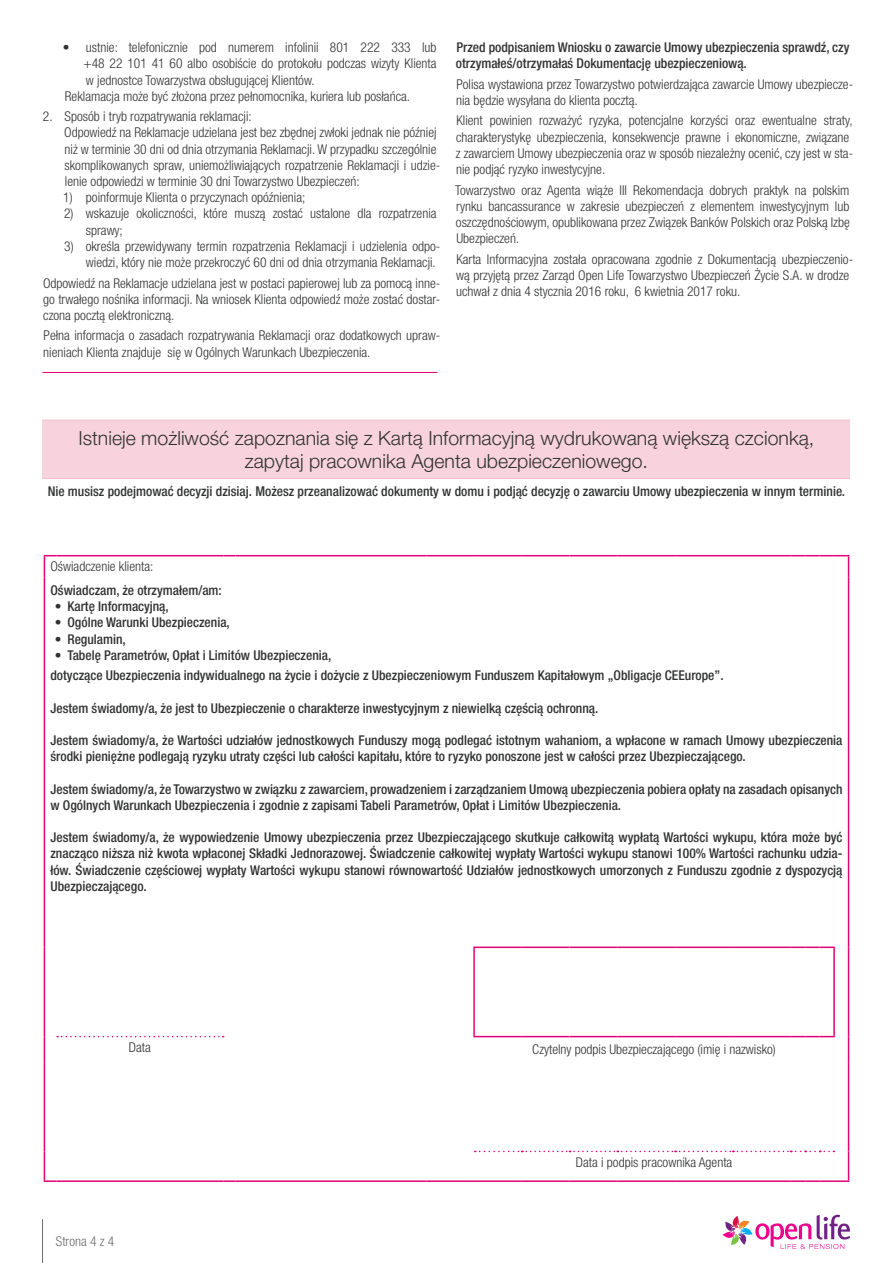
<style>
.page{position:relative;width:893px;height:1263px;background:#fff}
.page>*{position:absolute;margin:0;border:0;box-sizing:border-box;transform-origin:0 0}
.t1{font:300 19.5px/23.4px "Helvetica Neue LT Pro";color:#313232;text-align:center}
.t2{font:300 condensed 13.5px/16.2px "Helvetica Neue LT Pro";color:#313232}
.t3{font:500 condensed 13.5px/16.2px "Helvetica Neue LT Pro";color:#313232}
.t4{font:300 condensed 13.5px "Helvetica Neue LT Pro";color:#6c6d70}
</style>
<div class="page">
<svg style="left:723px;top:1215px;width:127px;height:34px"></svg>
<hr style="left:42px;top:1219px;width:1px;height:44px;background:#6c6d70">
<hr style="left:43px;top:372px;width:395px;height:1px;background:#e40278">
<div style="left:43px;top:420px;width:807px;height:58px;background:#f8d3dd"></div>
<hr style="left:43px;top:420px;width:807px;height:1px;background:#f5becf">
<hr style="left:43px;top:478px;width:807px;height:1px;background:#f5becf">
<svg style="left:44px;top:555px;width:12px;height:22px"></svg>
<hr style="left:56px;top:555px;width:167px;height:1px;background:#e40278">
<svg style="left:223px;top:555px;width:12px;height:1px"></svg>
<hr style="left:235px;top:555px;width:191px;height:1px;background:#e40278">
<hr style="left:426px;top:555px;width:48px;height:1px;background:#e40278">
<hr style="left:474px;top:555px;width:48px;height:1px;background:#e40278">
<hr style="left:522px;top:555px;width:48px;height:1px;background:#e40278">
<hr style="left:570px;top:555px;width:47px;height:1px;background:#e40278">
<hr style="left:617px;top:555px;width:58px;height:1px;background:#e40278">
<hr style="left:675px;top:555px;width:58px;height:1px;background:#e40278">
<hr style="left:733px;top:555px;width:58px;height:1px;background:#e40278">
<svg style="left:791px;top:555px;width:58px;height:22px"></svg>
<hr style="left:44px;top:577px;width:1px;height:370px;background:#e40278">
<hr style="left:848px;top:577px;width:1px;height:370px;background:#e40278">
<hr style="left:44px;top:947px;width:1px;height:89px;background:#e40278">
<hr style="left:848px;top:947px;width:1px;height:89px;background:#e40278">
<svg style="left:44px;top:1036px;width:1px;height:26px"></svg>
<svg style="left:848px;top:1036px;width:1px;height:26px"></svg>
<hr style="left:44px;top:1062px;width:1px;height:89px;background:#e40278">
<hr style="left:848px;top:1062px;width:1px;height:89px;background:#e40278">
<hr style="left:473px;top:946px;width:49px;height:2px;background:#e40278">
<hr style="left:473px;top:948px;width:2px;height:88px;background:#e40278">
<hr style="left:522px;top:946px;width:48px;height:2px;background:#e40278">
<hr style="left:570px;top:946px;width:47px;height:2px;background:#e40278">
<hr style="left:617px;top:946px;width:58px;height:2px;background:#e40278">
<hr style="left:675px;top:946px;width:58px;height:2px;background:#e40278">
<hr style="left:733px;top:946px;width:58px;height:2px;background:#e40278">
<svg style="left:791px;top:946px;width:44px;height:2px"></svg>
<hr style="left:833px;top:948px;width:2px;height:88px;background:#e40278">
<hr style="left:473px;top:1036px;width:49px;height:1px;background:#e40278">
<hr style="left:522px;top:1036px;width:48px;height:1px;background:#e40278">
<hr style="left:570px;top:1036px;width:47px;height:1px;background:#e40278">
<hr style="left:617px;top:1036px;width:58px;height:1px;background:#e40278">
<hr style="left:675px;top:1036px;width:58px;height:1px;background:#e40278">
<hr style="left:733px;top:1036px;width:58px;height:1px;background:#e40278">
<svg style="left:791px;top:1036px;width:44px;height:1px"></svg>
<svg style="left:44px;top:1151px;width:12px;height:31px"></svg>
<hr style="left:56px;top:1180px;width:167px;height:2px;background:#e40278">
<svg style="left:223px;top:1180px;width:12px;height:2px"></svg>
<hr style="left:235px;top:1180px;width:191px;height:2px;background:#e40278">
<hr style="left:426px;top:1180px;width:48px;height:2px;background:#e40278">
<hr style="left:474px;top:1180px;width:48px;height:2px;background:#e40278">
<svg style="left:475px;top:1151px;width:374px;height:31px"></svg>
<svg style="left:57px;top:1036px;width:167px;height:1px"></svg>
<p class="t2" style="left:63px;top:39px;width:375px">• ustnie: telefonicznie pod numerem infolinii 801 222 333 lub</p>
<p class="t2" style="left:84px;top:55px;width:354px">+48 22 101 41 60 albo osobiście do protokołu podczas wizyty Klienta</p>
<p class="t2" style="left:86px;top:72px;width:230px">w jednostce Towarzystwa obsługującej Klientów.</p>
<p class="t2" style="left:65px;top:88px;width:347px">Reklamacja może być złożona przez pełnomocnika, kuriera lub posłańca.</p>
<p class="t2" style="left:64px;top:108px;width:377px;text-indent:-21px">2. Sposób i tryb rozpatrywania reklamacji:<br>Odpowiedź na Reklamacje udzielana jest bez zbędnej zwłoki jednak nie później niż w terminie 30 dni od dnia otrzymania Reklamacji. W przypadku szczególnie skomplikowanych spraw, uniemożliwiających rozpatrzenie Reklamacji i udzie&shy;lenie odpowiedzi w terminie 30 dni Towarzystwo Ubezpieczeń:</p>
<p class="t2" style="left:63px;top:189px;width:244px">1) poinformuje Klienta o przyczynach opóźnienia;</p>
<p class="t2" style="left:86px;top:205px;width:352px;text-indent:-22px">2) wskazuje okoliczności, które muszą zostać ustalone dla rozpatrzenia sprawy;</p>
<p class="t2" style="left:86px;top:238px;width:356px;text-indent:-22px">3) określa przewidywany termin rozpatrzenia Reklamacji i udzielenia odpo&shy;wiedzi, który nie może przekroczyć 60 dni od dnia otrzymania Reklamacji.</p>
<p class="t2" style="left:43px;top:274px;width:399px;text-align:justify">Odpowiedź na Reklamacje udzielana jest w postaci papierowej lub za pomocą inne&shy;go trwałego nośnika informacji. Na wniosek Klienta odpowiedź może zostać dostar&shy;czona pocztą elektroniczną.</p>
<p class="t2" style="left:43px;top:327px;width:398px">Pełna informacja o zasadach rozpatrywania Reklamacji oraz dodatkowych upraw&shy;nieniach Klienta znajduje się w Ogólnych Warunkach Ubezpieczenia.</p>
<p class="t3" style="left:456px;top:39px;width:395px">Przed podpisaniem Wniosku o zawarcie Umowy ubezpieczenia sprawdź, czy otrzymałeś/otrzymałaś Dokumentację ubezpieczeniową.</p>
<p class="t2" style="left:456px;top:76px;width:398px">Polisa wystawiona przez Towarzystwo potwierdzająca zawarcie Umowy ubezpiecze&shy;nia będzie wysyłana do klienta pocztą.</p>
<p class="t2" style="left:456px;top:112px;width:399px">Klient powinien rozważyć ryzyka, potencjalne korzyści oraz ewentualne straty, charakterystykę ubezpieczenia, konsekwencje prawne i ekonomiczne, związane z zawarciem Umowy ubezpieczenia oraz w sposób niezależny ocenić, czy jest w sta&shy;nie podjąć ryzyko inwestycyjne.</p>
<p class="t2" style="left:455px;top:182px;width:396px;text-align:justify">Towarzystwo oraz Agenta wiąże III Rekomendacja dobrych praktyk na polskim rynku bancassurance w zakresie ubezpieczeń z elementem inwestycyjnym lub oszczędnościowym, opublikowana przez Związek Banków Polskich oraz Polską Izbę Ubezpieczeń.</p>
<p class="t2" style="left:456px;top:251px;width:398px">Karta Informacyjna została opracowana zgodnie z Dokumentacją ubezpieczenio&shy;wą przyjętą przez Zarząd Open Life Towarzystwo Ubezpieczeń Życie S.A. w drodze uchwał z dnia 4 stycznia 2016 roku, 6 kwietnia 2017 roku.</p>
<h1 class="t1" style="left:78px;top:425px;width:737px">Istnieje możliwość zapoznania się z Kartą Informacyjną wydrukowaną większą czcionką, zapytaj pracownika Agenta ubezpieczeniowego.</h1>
<p class="t3" style="left:48px;top:483px;width:799px">Nie musisz podejmować decyzji dzisiaj. Możesz przeanalizować dokumenty w domu i podjąć decyzję o zawarciu Umowy ubezpieczenia w innym terminie.</p>
<p class="t2" style="left:50px;top:558px;width:104px">Oświadczenie klienta:</p>
<p class="t3" style="left:50px;top:582px;width:173px">Oświadczam, że otrzymałem/am:</p>
<p class="t3" style="left:55px;top:598px;width:116px">• Kartę Informacyjną,</p>
<p class="t3" style="left:55px;top:614px;width:177px">• Ogólne Warunki Ubezpieczenia,</p>
<p class="t3" style="left:55px;top:630px;width:73px">• Regulamin,</p>
<p class="t3" style="left:50px;top:644px;width:675px;line-height:20.4px;text-indent:4px">• Tabelę Parametrów, Opłat i Limitów Ubezpieczenia,<br>dotyczące Ubezpieczenia indywidualnego na życie i dożycie z Ubezpieczeniowym Funduszem Kapitałowym „Obligacje CEEurope”.</p>
<p class="t3" style="left:50px;top:699px;width:549px">Jestem świadomy/a, że jest to Ubezpieczenie o charakterze inwestycyjnym z niewielką częścią ochronną.</p>
<p class="t3" style="left:50px;top:732px;width:794px">Jestem świadomy/a, że Wartości udziałów jednostkowych Funduszy mogą podlegać istotnym wahaniom, a wpłacone w ramach Umowy ubezpieczenia środki pieniężne podlegają ryzyku utraty części lub całości kapitału, które to ryzyko ponoszone jest w całości przez Ubezpieczającego.</p>
<p class="t3" style="left:50px;top:780px;width:794px">Jestem świadomy/a, że Towarzystwo w związku z zawarciem, prowadzeniem i zarządzaniem Umową ubezpieczenia pobiera opłaty na zasadach opisanych w Ogólnych Warunkach Ubezpieczenia i zgodnie z zapisami Tabeli Parametrów, Opłat i Limitów Ubezpieczenia.</p>
<p class="t3" style="left:50px;top:829px;width:794px;text-align:justify">Jestem świadomy/a, że wypowiedzenie Umowy ubezpieczenia przez Ubezpieczającego skutkuje całkowitą wypłatą Wartości wykupu, która może być znacząco niższa niż kwota wpłaconej Składki Jednorazowej. Świadczenie całkowitej wypłaty Wartości wykupu stanowi 100% Wartości rachunku udzia&shy;łów. Świadczenie częściowej wypłaty Wartości wykupu stanowi równowartość Udziałów jednostkowych umorzonych z Funduszu zgodnie z dyspozycją Ubezpieczającego.</p>
<p class="t2" style="left:129px;top:1039px;width:24px">Data</p>
<p class="t2" style="left:532px;top:1041px;width:245px">Czytelny podpis Ubezpieczającego (imię i nazwisko)</p>
<p class="t4" style="left:56px;top:1233px;width:60px">Strona 4 z 4</p>
<p class="t2" style="left:576px;top:1154px;width:158px">Data i podpis pracownika Agenta</p>
</div>
